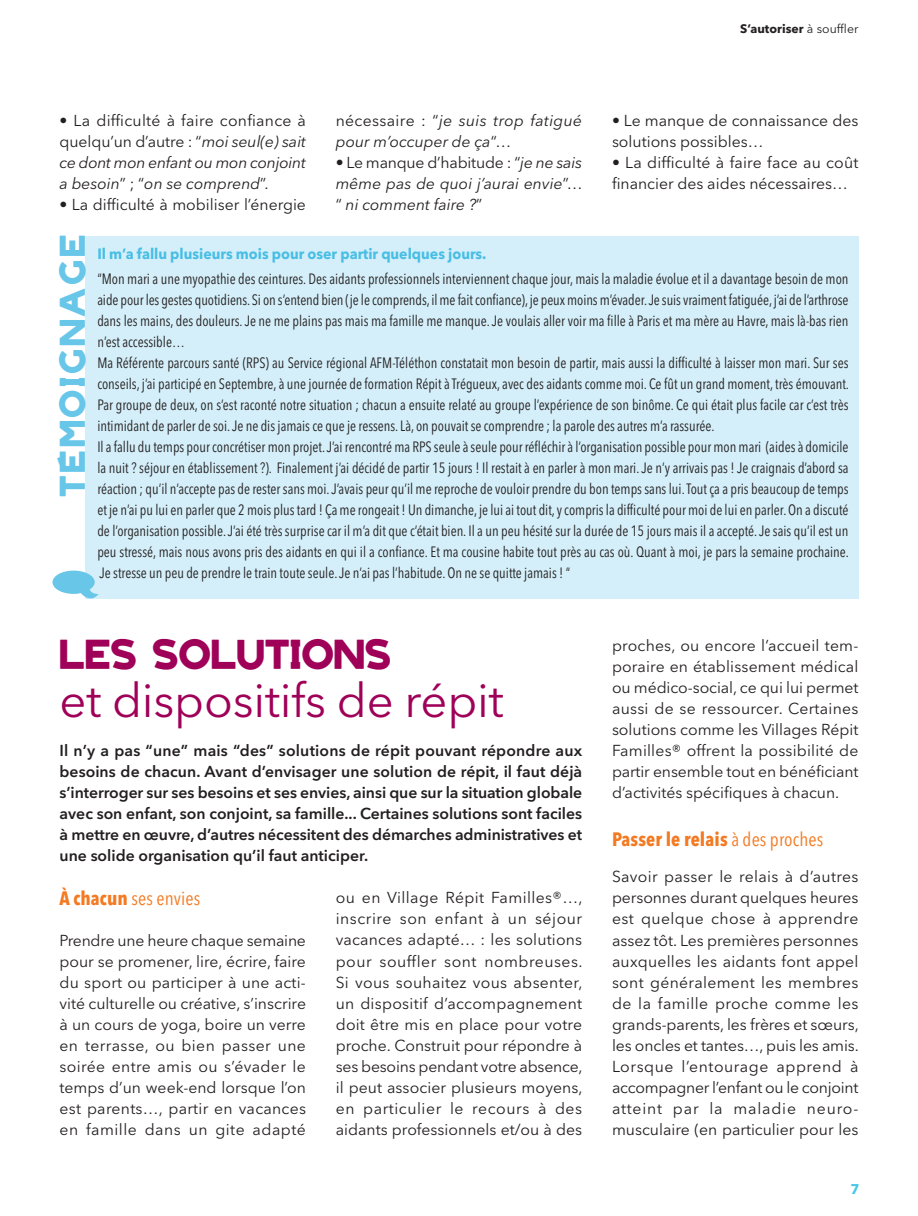
<style>
.page{position:relative;width:918px;height:1216px;background:#fff}
.page>*{position:absolute;margin:0;border:0;box-sizing:border-box;transform-origin:0 0}
.t1{font:47.25px "Avenir Next LT Pro";letter-spacing:-.005em;color:#9f0158}
.t2{font:700 32.38px "AFM Telethon";color:#9f0158}
.t3{font:700 28px "AFM Telethon";letter-spacing:.1em;color:#68c6e9}
.t4{font:700 condensed 19.25px "Avenir Next LT Pro";letter-spacing:.005em;color:#f47921}
.t5{font:condensed 19.25px "Avenir Next LT Pro";letter-spacing:.005em;color:#f47921}
.t6{font:15.75px/21px "Avenir Next LT Pro";color:#231f20;text-align:justify}
.t7{font:600 15.75px/21px "Avenir Next LT Pro";color:#231f20;text-align:justify}
.t8{font:italic 15.75px/21px "Avenir Next LT Pro";color:#231f20;text-align:justify}
.t9{font:condensed 14.88px/21px "Avenir Next LT Pro";color:#231f20;scale:.95 1}
.t10{font:700 14.88px "Avenir Next LT Pro";color:#48bee5;scale:.95 1}
.t11{font:700 14px "Avenir Next LT Pro";color:#47c7ea}
.t12{font:700 12.25px "Avenir Next LT Pro";color:#231f20}
.s1{font-weight:400}
.s2{font-style:normal}
.s3{font-weight:700}
</style>
<div class="page">
<div style="left:62px;top:236px;width:796px;height:362px;background:#d4eff9"></div>
<div style="left:52px;top:235px;width:33px;height:367px;background:#fff"></div>
<svg style="left:52px;top:570px;width:47px;height:29px"></svg>
<p class="t12" style="left:740px;top:23px;width:120px">S’autoriser <span class="s1">à souffler</span></p>
<p class="t8" style="left:60px;top:111px;width:248px"><span class="s2">• La difficulté à faire confiance à quelqu’un d’autre : “</span>moi seul(e) sait ce dont mon enfant ou mon conjoint a besoin<span class="s2">” ; “</span>on se comprend<span class="s2">”.</span></p>
<p class="t6" style="left:60px;top:195px;width:248px">• La difficulté à mobiliser l’énergie</p>
<p class="t8" style="left:336px;top:111px;width:248px"><span class="s2">nécessaire : “</span>je suis trop fatigué pour m’occuper de ça<span class="s2">“…</span></p>
<p class="t8" style="left:336px;top:153px;width:248px"><span class="s2">• Le manque d’habitude : “</span>je ne sais même pas de quoi j’aurai envie<span class="s2">”… “</span> ni comment faire ?<span class="s2">”</span></p>
<p class="t6" style="left:612px;top:111px;width:248px">• Le manque de connaissance des solutions possibles…</p>
<p class="t6" style="left:612px;top:153px;width:248px">• La difficulté à faire face au coût financier des aides nécessaires…</p>
<h3 class="t3" style="left:62px;top:497px;width:264px;rotate:-90deg">TÉMOIGNAGE</h3>
<p class="t10" style="left:97px;top:248px;width:411px">Il m’a fallu plusieurs mois pour oser partir quelques jours.</p>
<p class="t9" style="left:97px;top:269px;width:792px">“Mon mari a une myopathie des ceintures. Des aidants professionnels interviennent chaque jour, mais la maladie évolue et il a davantage besoin de mon aide pour les gestes quotidiens. Si on s’entend bien (je le comprends, il me fait confiance), je peux moins m’évader. Je suis vraiment fatiguée, j’ai de l’arthrose dans les mains, des douleurs. Je ne me plains pas mais ma famille me manque. Je voulais aller voir ma fille à Paris et ma mère au Havre, mais là-bas rien n’est accessible…<br>Ma Référente parcours santé (RPS) au Service régional AFM-Téléthon constatait mon besoin de partir, mais aussi la difficulté à laisser mon mari. Sur ses conseils, j’ai participé en Septembre, à une journée de formation Répit à Trégueux, avec des aidants comme moi. Ce fût un grand moment, très émouvant.<br>Par groupe de deux, on s’est raconté notre situation ; chacun a ensuite relaté au groupe l’expérience de son binôme. Ce qui était plus facile car c’est très intimidant de parler de soi. Je ne dis jamais ce que je ressens. Là, on pouvait se comprendre ; la parole des autres m’a rassurée.<br>Il a fallu du temps pour concrétiser mon projet. J’ai rencontré ma RPS seule à seule pour réfléchir à l’organisation possible pour mon mari (aides à domicile la nuit ? séjour en établissement ?). Finalement j’ai décidé de partir 15 jours ! Il restait à en parler à mon mari. Je n’y arrivais pas ! Je craignais d’abord sa réaction ; qu’il n’accepte pas de rester sans moi. J’avais peur qu’il me reproche de vouloir prendre du bon temps sans lui. Tout ça a pris beaucoup de temps et je n’ai pu lui en parler que 2 mois plus tard ! Ça me rongeait ! Un dimanche, je lui ai tout dit, y compris la difficulté pour moi de lui en parler. On a discuté de l’organisation possible. J’ai été très surprise car il m’a dit que c’était bien. Il a un peu hésité sur la durée de 15 jours mais il a accepté. Je sais qu’il est un peu stressé, mais nous avons pris des aidants en qui il a confiance. Et ma cousine habite tout près au cas où. Quant à moi, je pars la semaine prochaine.<br>Je stresse un peu de prendre le train toute seule. Je n’ai pas l’habitude. On ne se quitte jamais ! “</p>
<h2 class="t2" style="left:60px;top:642px;width:333px">LES SOLUTIONS</h2>
<h1 class="t1" style="left:60px;top:681px;width:446px">et dispositifs de répit</h1>
<p class="t7" style="left:60px;top:741px;width:524px">Il n’y a pas “une” mais “des” solutions de répit pouvant répondre aux besoins de chacun. Avant d’envisager une solution de répit, il faut déjà s’interroger sur ses besoins et ses envies, ainsi que sur la situation globale avec son enfant, son conjoint, sa famille... Certaines solutions sont faciles à mettre en œuvre, d’autres nécessitent des démarches administratives et une solide organisation qu’il faut anticiper.</p>
<p class="t5" style="left:60px;top:890px;width:142px"><span class="s3">À chacun</span> ses envies</p>
<p class="t6" style="left:60px;top:930px;width:248px">Prendre une heure chaque semaine pour se promener, lire, écrire, faire du sport ou participer à une acti&shy;vité culturelle ou créative, s’inscrire à un cours de yoga, boire un verre en terrasse, ou bien passer une soirée entre amis ou s’évader le temps d’un week-end lorsque l’on est parents…, partir en vacances en famille dans un gite adapté</p>
<p class="t6" style="left:336px;top:888px;width:248px">ou en Village Répit Familles®…, inscrire son enfant à un séjour vacances adapté… : les solutions pour souffler sont nombreuses.<br>Si vous souhaitez vous absenter, un dispositif d’accompagnement doit être mis en place pour votre proche. Construit pour répondre à ses besoins pendant votre absence, il peut associer plusieurs moyens, en particulier le recours à des aidants professionnels et/ou à des</p>
<p class="t6" style="left:612px;top:636px;width:248px">proches, ou encore l’accueil tem&shy;poraire en établissement médical ou médico-social, ce qui lui permet aussi de se ressourcer. Certaines solutions comme les Villages Répit Familles® offrent la possibilité de partir ensemble tout en bénéficiant d’activités spécifiques à chacun.</p>
<p class="t4" style="left:612px;top:832px;width:213px">Passer le relais <span class="s1">à des proches</span></p>
<p class="t6" style="left:612px;top:867px;width:248px">Savoir passer le relais à d’autres personnes durant quelques heures est quelque chose à apprendre assez tôt. Les premières personnes auxquelles les aidants font appel sont généralement les membres de la famille proche comme les grands-parents, les frères et sœurs, les oncles et tantes…, puis les amis.<br>Lorsque l’entourage apprend à accompagner l’enfant ou le conjoint atteint par la maladie neuro&shy;musculaire (en particulier pour les</p>
<p class="t11" style="left:850px;top:1183px;width:11px">7</p>
</div>
